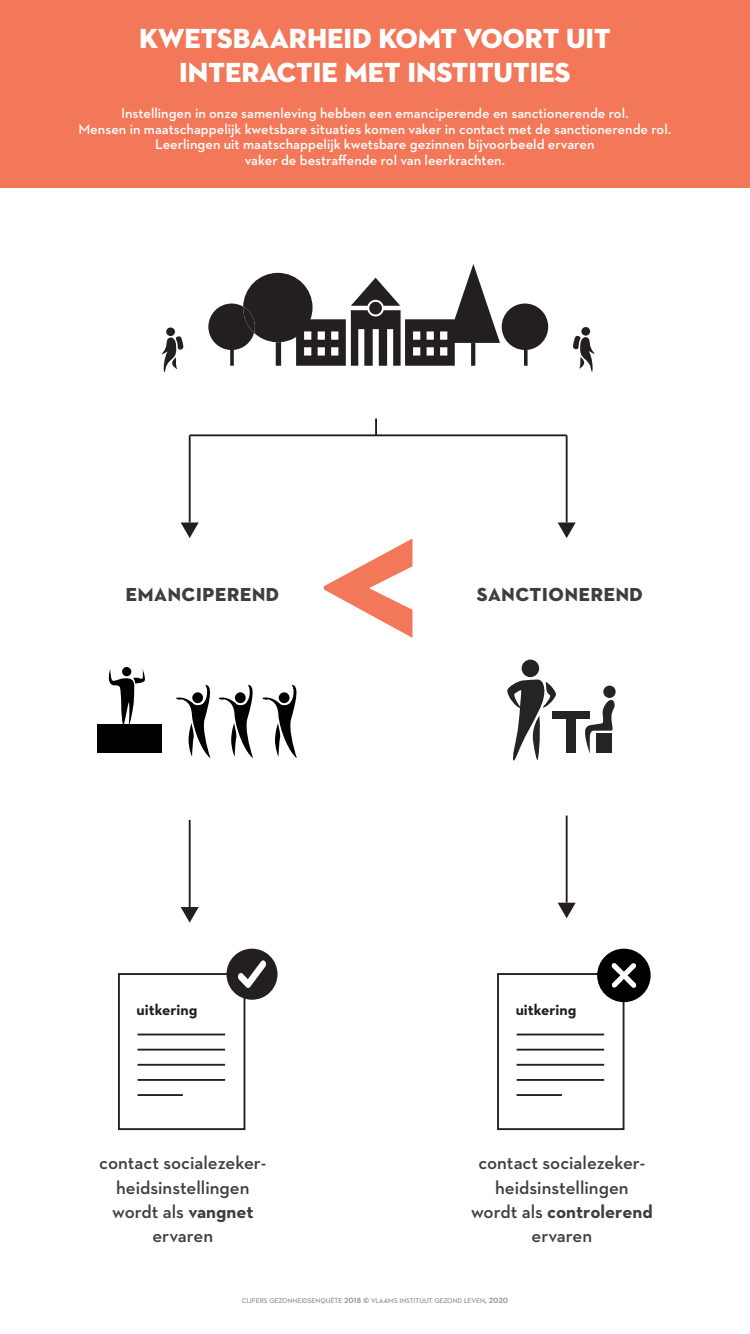
<style>
.page{position:relative;width:750px;height:1334px;background:#fff}
.page>*{position:absolute;margin:0;border:0;box-sizing:border-box;transform-origin:0 0}
.t1{font:28.12px/33.8px "Neutraface 2 Display Titling";color:#fff;text-align:center}
.t2{font:700 25px "Neutraface 2 Text";color:#3e3e3f}
.t3{font:600 18.75px/24.4px "Neutraface 2 Text";color:#3e3e3f;text-align:center}
.t4{font:700 15.62px "Neutraface 2 Text";color:#231f20}
.t5{font:600 14.38px/15.6px "Neutraface 2 Text";color:#fff;text-align:center}
.t6{font:700 7px "Neutraface 2 Display";color:#939598}
.s1{font-weight:700}
.s2{font-size:10px}
</style>
<div class="page">
<div style="left:0;top:0;width:750px;height:188px;background:#f37859"></div>
<div style="left:226px;top:948px;width:52px;height:51px;background:#231f20;border-radius:50%"></div>
<svg style="left:324px;top:538px;width:89px;height:100px"></svg>
<svg style="left:208px;top:264px;width:340px;height:102px"></svg>
<div style="left:166px;top:327px;width:9px;height:9px;background:#231f20;border-radius:50%"></div>
<svg style="left:162px;top:336px;width:22px;height:36px"></svg>
<div style="left:581px;top:327px;width:9px;height:9px;background:#231f20;border-radius:50%"></div>
<svg style="left:573px;top:335px;width:22px;height:37px"></svg>
<hr style="left:189px;top:435px;width:2px;height:87px;background:#231f20">
<hr style="left:190px;top:434px;width:377px;height:2px;background:#231f20">
<svg style="left:181px;top:522px;width:18px;height:16px"></svg>
<hr style="left:189px;top:820px;width:2px;height:87px;background:#231f20">
<hr style="left:138px;top:1033px;width:87px;height:2px;background:#231f20">
<hr style="left:138px;top:1048px;width:87px;height:2px;background:#231f20">
<hr style="left:138px;top:1064px;width:87px;height:1px;background:#231f20">
<hr style="left:138px;top:1079px;width:87px;height:2px;background:#231f20">
<hr style="left:138px;top:1094px;width:45px;height:2px;background:#231f20">
<svg style="left:181px;top:907px;width:18px;height:15px"></svg>
<hr style="left:566px;top:435px;width:2px;height:87px;background:#231f20">
<svg style="left:558px;top:522px;width:18px;height:16px"></svg>
<hr style="left:566px;top:815px;width:2px;height:87px;background:#231f20">
<svg style="left:558px;top:902px;width:18px;height:16px"></svg>
<svg style="left:375px;top:418px;width:2px;height:17px"></svg>
<div style="left:118px;top:973px;width:127px;height:157px;border:2px solid #231f20"></div>
<svg style="left:238px;top:960px;width:28px;height:28px"></svg>
<hr style="left:517px;top:1033px;width:87px;height:2px;background:#231f20">
<hr style="left:517px;top:1048px;width:87px;height:2px;background:#231f20">
<hr style="left:517px;top:1064px;width:87px;height:1px;background:#231f20">
<hr style="left:517px;top:1079px;width:87px;height:2px;background:#231f20">
<hr style="left:517px;top:1094px;width:45px;height:2px;background:#231f20">
<div style="left:497px;top:973px;width:128px;height:157px;border:2px solid #231f20"></div>
<svg style="left:597px;top:948px;width:54px;height:54px"></svg>
<div style="left:97px;top:724px;width:64px;height:29px;background:#000001"></div>
<svg style="left:507px;top:659px;width:50px;height:102px"></svg>
<div style="left:567px;top:716px;width:9px;height:37px;background:#222426"></div>
<div style="left:552px;top:712px;width:38px;height:7px;background:#222426"></div>
<div style="left:603px;top:685px;width:13px;height:13px;background:#222426;border-radius:50%"></div>
<svg style="left:584px;top:694px;width:31px;height:59px"></svg>
<div style="left:596px;top:733px;width:16px;height:19px;background:#222426"></div>
<svg style="left:176px;top:684px;width:35px;height:74px"></svg>
<svg style="left:219px;top:684px;width:34px;height:74px"></svg>
<svg style="left:262px;top:684px;width:35px;height:74px"></svg>
<svg style="left:108px;top:668px;width:37px;height:56px"></svg>
<h1 class="t1" style="left:139px;top:22px;width:473px">KWETSBAARHEID KOMT VOORT UIT<br>INTERACTIE MET INSTITUTIES</h1>
<p class="t5" style="left:78px;top:105px;width:594px">Instellingen in onze samenleving hebben een emanciperende en sanctionerende rol.<br>Mensen in maatschappelijk kwetsbare situaties komen vaker in contact met de sanctionerende rol.<br>Leerlingen uit maatschappelijk kwetsbare gezinnen bijvoorbeeld ervaren<br>vaker de bestraffende rol van leerkrachten.</p>
<h2 class="t2" style="left:126px;top:577px;width:156px">EMANCIPEREND</h2>
<h2 class="t2" style="left:477px;top:577px;width:168px">SANCTIONEREND</h2>
<p class="t4" style="left:137px;top:1000px;width:62px">uitkering</p>
<p class="t4" style="left:516px;top:1000px;width:62px">uitkering</p>
<h3 class="t3" style="left:99px;top:1150px;width:169px">contact socialezeker&shy;heidsinstellingen wordt als <span class="s1">vangnet </span>ervaren</h3>
<h3 class="t3" style="left:471px;top:1150px;width:183px">contact socialezeker&shy;heidsinstellingen wordt als <span class="s1">controlerend </span>ervaren</h3>
<p class="t6" style="left:242px;top:1297px;width:268px">CIJFERS GEZONHEIDSENQUÊTE <span class="s2">2018 ©</span> VLAAMS INSTITUUT GEZOND LEVEN<span class="s2">, 2020</span></p>
</div>
